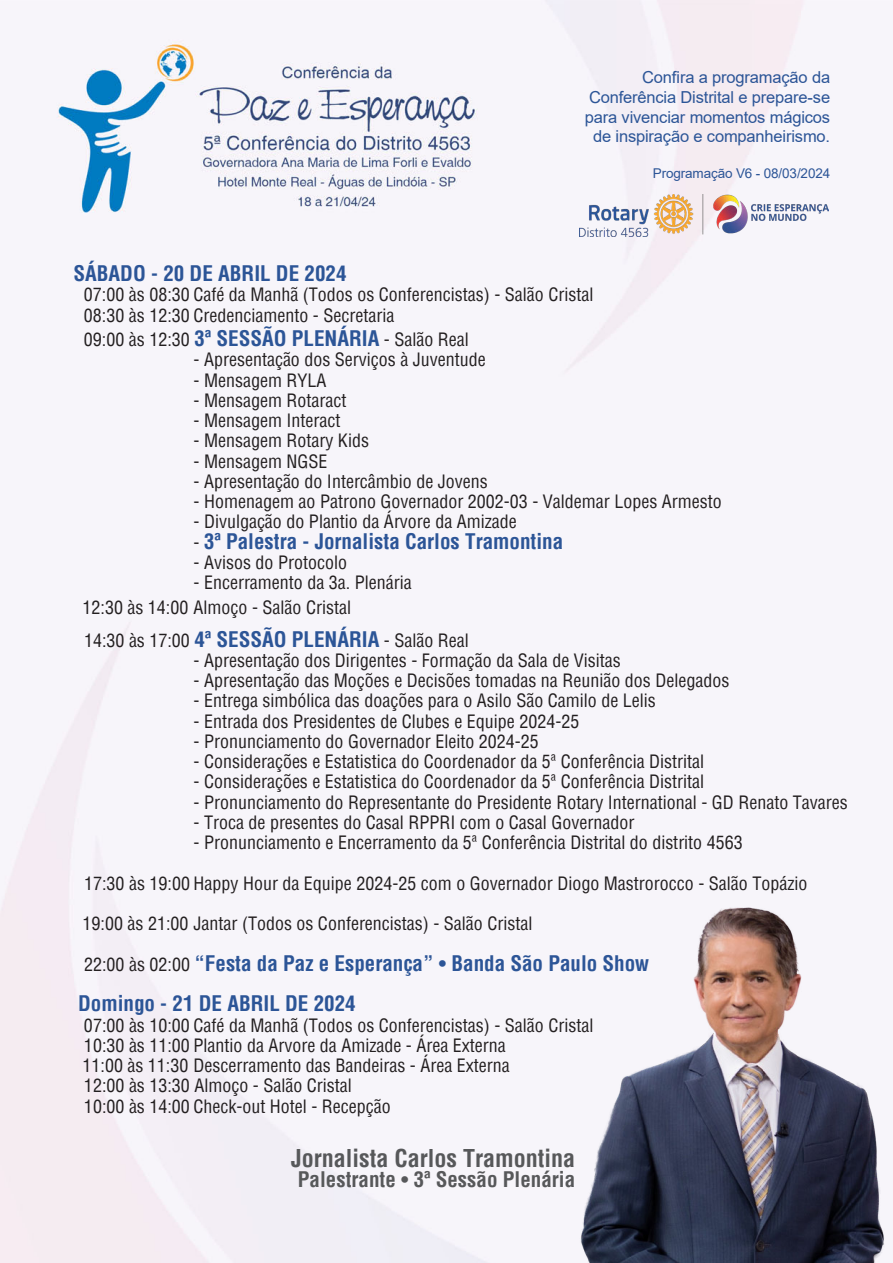
<style>
.page{position:relative;width:893px;height:1263px;background:#fff}
.page>*{position:absolute;margin:0;border:0;box-sizing:border-box;transform-origin:0 0}
.t1{font:700 condensed 24px "Helvetica";color:#57585a}
.t2{font:700 condensed 21px/40.5px "Helvetica";color:#2c5597}
.t3{font:700 condensed 21px "Helvetica";color:#57585a}
.t4{font:condensed 18px/20.2px "Helvetica";color:#231f20}
.t5{font:16.5px/19.8px "Arial";letter-spacing:-.01em;color:#2c5597;text-align:right}
.t6{font:13.5px "Arial";letter-spacing:-.01em;color:#2c5597}
.s1{font-weight:700;font-size:21px;color:#2c5597}
.s2{font-weight:400;font-size:18px;color:#231f20}
.s3{font-weight:400;font-stretch:normal}
</style>
<div class="page">
<img style="left:0;top:0;width:829px;height:1263px">
<div style="left:463px;top:1129px;width:41px;height:114px;background:#f7f5fa"></div>
<img style="left:504px;top:849px;width:381px;height:414px">
<img style="left:579px;top:194px;width:249px;height:43px">
<p class="t5" style="left:585px;top:67px;width:247px">Confira a programação da<br>Conferência Distrital e prepare-se para vivenciar momentos mágicos de inspiração e companheirismo.</p>
<p class="t6" style="left:653px;top:164px;width:179px">Programação V6 - 08/03/2024</p>
<p class="t2" style="left:74px;top:253px;width:275px">SÁBADO - 20 DE ABRIL DE 2024</p>
<p class="t4" style="left:84px;top:284px;width:511px">07:00 às 08:30 Café da Manhã (Todos os Conferencistas) - Salão Cristal<br>08:30 às 12:30 Credenciamento - Secretaria</p>
<p class="t4" style="left:84px;top:329px;width:386px">09:00 às 12:30 <span class="s1">3ª SESSÃO PLENÁRIA</span> - Salão Real</p>
<p class="t4" style="left:194px;top:349px;width:294px">- Apresentação dos Serviços à Juventude</p>
<p class="t4" style="left:194px;top:370px;width:134px">- Mensagem RYLA</p>
<p class="t4" style="left:194px;top:390px;width:154px">- Mensagem Rotaract</p>
<p class="t4" style="left:194px;top:410px;width:148px">- Mensagem Interact</p>
<p class="t4" style="left:194px;top:430px;width:177px">- Mensagem Rotary Kids</p>
<p class="t4" style="left:194px;top:451px;width:135px">- Mensagem NGSE</p>
<p class="t4" style="left:194px;top:471px;width:296px">- Apresentação do Intercâmbio de Jovens</p>
<p class="t4" style="left:194px;top:491px;width:530px">- Homenagem ao Patrono Governador 2002-03 - Valdemar Lopes Armesto</p>
<p class="t4" style="left:194px;top:511px;width:325px">- Divulgação do Plantio da Árvore da Amizade</p>
<p class="t2" style="left:194px;top:521px;width:371px"><span class="s2">-</span> 3ª Palestra - Jornalista Carlos Tramontina</p>
<p class="t4" style="left:194px;top:552px;width:155px">- Avisos do Protocolo</p>
<p class="t4" style="left:82px;top:570px;width:331px;line-height:24.5px;text-indent:111px">- Encerramento da 3a. Plenária<br>12:30 às 14:00 Almoço - Salão Cristal</p>
<p class="t4" style="left:84px;top:630px;width:386px">14:30 às 17:00 <span class="s1">4ª SESSÃO PLENÁRIA</span> - Salão Real</p>
<p class="t4" style="left:194px;top:650px;width:429px">- Apresentação dos Dirigentes - Formação da Sala de Visitas</p>
<p class="t4" style="left:194px;top:670px;width:537px">- Apresentação das Moções e Decisões tomadas na Reunião dos Delegados</p>
<p class="t4" style="left:194px;top:690px;width:464px">- Entrega simbólica das doações para o Asilo São Camilo de Lelis</p>
<p class="t4" style="left:194px;top:711px;width:387px">- Entrada dos Presidentes de Clubes e Equipe 2024-25</p>
<p class="t4" style="left:194px;top:731px;width:347px">- Pronunciamento do Governador Eleito 2024-25</p>
<p class="t4" style="left:194px;top:751px;width:512px">- Considerações e Estatistica do Coordenador da 5ª Conferência Distrital</p>
<p class="t4" style="left:194px;top:771px;width:512px">- Considerações e Estatistica do Coordenador da 5ª Conferência Distrital</p>
<p class="t4" style="left:194px;top:792px;width:656px">- Pronunciamento do Representante do Presidente Rotary International - GD Renato Tavares</p>
<p class="t4" style="left:194px;top:812px;width:442px">- Troca de presentes do Casal RPPRI com o Casal Governador</p>
<p class="t4" style="left:194px;top:832px;width:551px">- Pronunciamento e Encerramento da 5ª Conferência Distrital do distrito 4563</p>
<p class="t4" style="left:84px;top:873px;width:725px">17:30 às 19:00 Happy Hour da Equipe 2024-25 com o Governador Diogo Mastrorocco - Salão Topázio</p>
<p class="t4" style="left:83px;top:913px;width:451px">19:00 às 21:00 Jantar (Todos os Conferencistas) - Salão Cristal</p>
<p class="t2" style="left:78px;top:943px;width:573px"><span class="s2">22:00 às 02:00</span> “Festa da Paz e Esperança” <span class="s3">•</span> Banda São Paulo Show<br>Domingo - 21 DE ABRIL DE 2024</p>
<p class="t4" style="left:82px;top:1014px;width:512px">07:00 às 10:00 Café da Manhã (Todos os Conferencistas) - Salão Cristal 10:30 às 11:00 Plantio da Arvore da Amizade - Área Externa<br>11:00 às 11:30 Descerramento das Bandeiras - Área Externa<br>12:00 às 13:30 Almoço - Salão Cristal<br>10:00 às 14:00 Check-out Hotel - Recepção</p>
<p class="t1" style="left:291px;top:1142px;width:285px">Jornalista Carlos Tramontina</p>
<p class="t3" style="left:298px;top:1166px;width:279px">Palestrante <span class="s3">•</span> 3ª Sessão Plenária</p>
</div>
